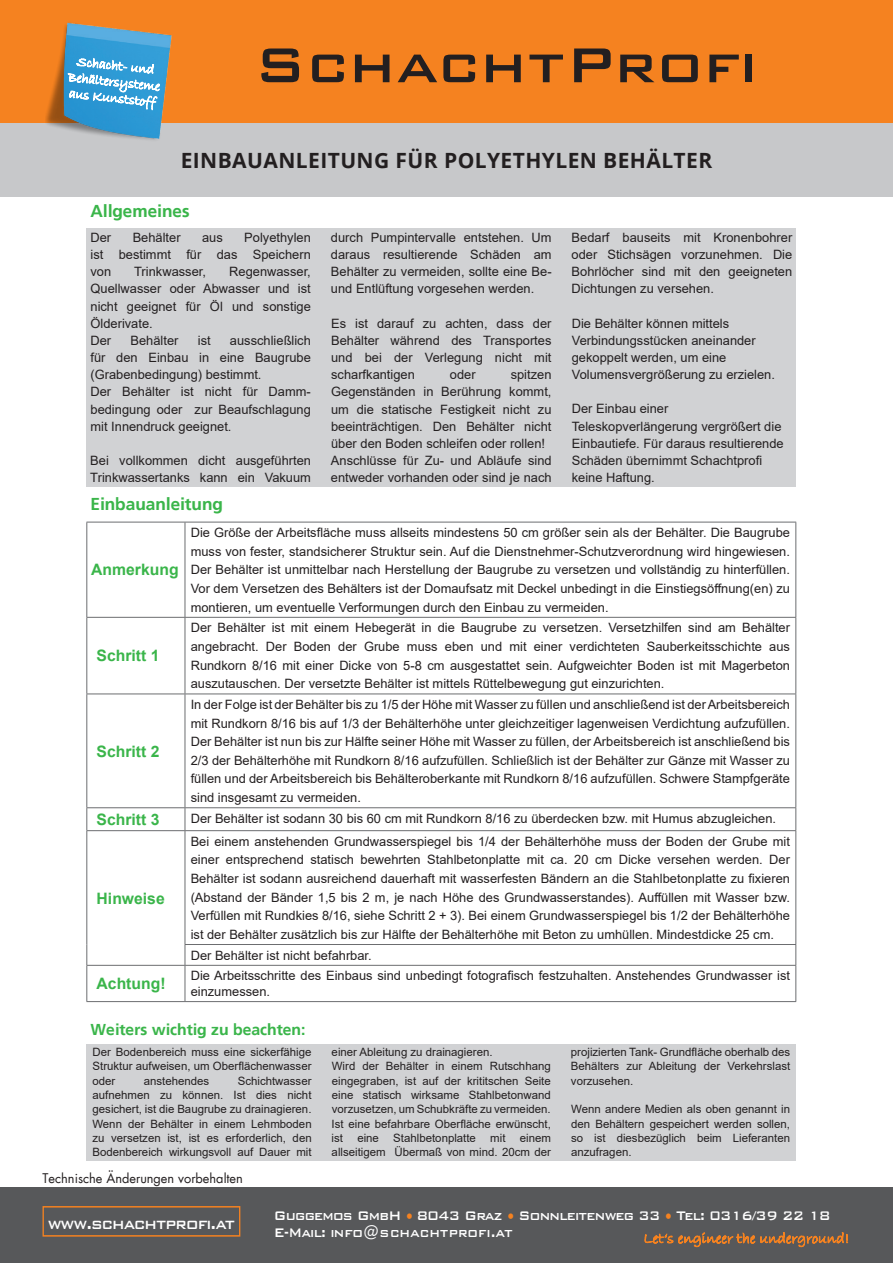
<style>
.page{position:relative;width:893px;height:1263px;background:#fff}
.page>*{position:absolute;margin:0;border:0;box-sizing:border-box;transform-origin:0 0}
.t1{font:500 65.4px "Bank Gothic BT";color:#231f20}
.t2{font:700 21px "Open Sans";letter-spacing:.02em;color:#231f20}
.t3{font:500 19.5px "Bank Gothic BT";letter-spacing:-.05em;color:#fff;scale:.89 1}
.t4{font:700 17.1px "Frutiger Linotype";color:#3ab54a}
.t5{font:500 16.65px/16.6px "Bank Gothic BT";letter-spacing:-.05em;color:#fff;scale:.89 1}
.t6{font:700 15.75px "Arial";color:#3ab54a}
.t7{font:700 15.75px "Frutiger Linotype";color:#3ab54a}
.t8{font:12.9px/17.1px "Arial";color:#231f20;text-align:justify}
.t9{font:12.75px "Futura";color:#231f20}
.t10{font:11.4px/14.2px "Arial";color:#231f20;text-align:justify}
.s1{font-family:"Arial";font-weight:900;color:#f58220}
</style>
<div class="page">
<div style="left:0;top:122px;width:893px;height:75px;background:#c7c8ca"></div>
<div style="left:0;top:1188px;width:893px;height:75px;background:#57585a"></div>
<div style="left:42px;top:1206px;width:198px;height:30px;border:1px solid #f58220"></div>
<svg style="left:644px;top:1232px;width:204px;height:16px"></svg>
<div style="left:0;top:0;width:893px;height:122px;background:#f58220"></div>
<img style="left:46px;top:22px;width:133px;height:118px">
<svg style="left:68px;top:57px;width:92px;height:53px;background:#60b1de"></svg>
<div style="left:86px;top:1044px;width:710px;height:116px;background:#d1d2d4"></div>
<div style="left:86px;top:228px;width:710px;height:259px;background:#d1d2d4"></div>
<hr style="left:86px;top:522px;width:99px;height:1px;background:#6c6d70">
<hr style="left:86px;top:522px;width:1px;height:95px;background:#6c6d70">
<hr style="left:185px;top:522px;width:611px;height:1px;background:#6c6d70">
<hr style="left:185px;top:522px;width:1px;height:95px;background:#6c6d70">
<hr style="left:795px;top:522px;width:1px;height:95px;background:#6c6d70">
<hr style="left:86px;top:617px;width:99px;height:1px;background:#6c6d70">
<hr style="left:86px;top:618px;width:1px;height:76px;background:#6c6d70">
<hr style="left:185px;top:617px;width:611px;height:1px;background:#6c6d70">
<hr style="left:185px;top:618px;width:1px;height:76px;background:#6c6d70">
<hr style="left:795px;top:618px;width:1px;height:76px;background:#6c6d70">
<hr style="left:86px;top:694px;width:99px;height:1px;background:#6c6d70">
<hr style="left:86px;top:694px;width:1px;height:113px;background:#6c6d70">
<hr style="left:185px;top:694px;width:611px;height:1px;background:#6c6d70">
<hr style="left:185px;top:694px;width:1px;height:113px;background:#6c6d70">
<hr style="left:795px;top:694px;width:1px;height:113px;background:#6c6d70">
<hr style="left:86px;top:807px;width:99px;height:1px;background:#6c6d70">
<svg style="left:86px;top:808px;width:1px;height:22px"></svg>
<hr style="left:185px;top:807px;width:611px;height:1px;background:#6c6d70">
<svg style="left:185px;top:808px;width:1px;height:22px"></svg>
<svg style="left:795px;top:808px;width:1px;height:22px"></svg>
<hr style="left:86px;top:830px;width:99px;height:1px;background:#6c6d70">
<hr style="left:86px;top:831px;width:1px;height:113px;background:#6c6d70">
<hr style="left:185px;top:830px;width:611px;height:1px;background:#6c6d70">
<hr style="left:185px;top:831px;width:1px;height:113px;background:#6c6d70">
<hr style="left:795px;top:831px;width:1px;height:113px;background:#6c6d70">
<svg style="left:86px;top:944px;width:1px;height:21px"></svg>
<hr style="left:185px;top:944px;width:611px;height:1px;background:#6c6d70">
<svg style="left:185px;top:945px;width:1px;height:20px"></svg>
<svg style="left:795px;top:945px;width:1px;height:20px"></svg>
<hr style="left:86px;top:965px;width:99px;height:1px;background:#6c6d70">
<hr style="left:86px;top:966px;width:1px;height:35px;background:#6c6d70">
<hr style="left:185px;top:965px;width:611px;height:1px;background:#6c6d70">
<hr style="left:185px;top:966px;width:1px;height:35px;background:#6c6d70">
<hr style="left:795px;top:966px;width:1px;height:35px;background:#6c6d70">
<hr style="left:86px;top:1001px;width:99px;height:1px;background:#6c6d70">
<hr style="left:185px;top:1001px;width:611px;height:1px;background:#6c6d70">
<h1 class="t1" style="left:254px;top:29px;width:506px">SchachtProfi</h1>
<h2 class="t2" style="left:181px;top:145px;width:533px">EINBAUANLEITUNG FÜR POLYETHYLEN BEHÄLTER</h2>
<h3 class="t4" style="left:91px;top:201px;width:101px">Allgemeines</h3>
<p class="t8" style="left:91px;top:229px;width:22px">Der</p>
<p class="t8" style="left:133px;top:229px;width:49px">Behälter</p>
<p class="t8" style="left:202px;top:229px;width:22px">aus</p>
<p class="t8" style="left:91px;top:229px;width:222px;text-indent:154px">Polyethylen ist bestimmt für das Speichern von</p>
<p class="t8" style="left:91px;top:263px;width:222px;text-align:left;text-indent:139px">Regenwasser,<br>Quellwasser oder Abwasser und ist nicht geeignet für Öl und sonstige<br>Ölderivate.<br>Der</p>
<p class="t8" style="left:134px;top:263px;width:73px">Trinkwasser,</p>
<p class="t8" style="left:91px;top:332px;width:222px;text-align:left;text-indent:139px">ausschließlich für den Einbau in eine Baugrube (Grabenbedingung) bestimmt.<br>Der Behälter ist nicht für Damm&shy;bedingung oder zur Beaufschlagung mit Innendruck geeignet.</p>
<p class="t8" style="left:90px;top:452px;width:222px">Bei vollkommen dicht ausgeführten<br>Trinkwassertanks kann ein Vakuum</p>
<p class="t8" style="left:131px;top:332px;width:49px">Behälter</p>
<p class="t8" style="left:198px;top:332px;width:14px">ist</p>
<h3 class="t4" style="left:91px;top:493px;width:134px">Einbauanleitung</h3>
<p class="t8" style="left:331px;top:229px;width:222px">durch Pumpintervalle entstehen. Um daraus resultierende Schäden am Behälter zu vermeiden, sollte eine Be&shy;und Entlüftung vorgesehen werden.</p>
<p class="t8" style="left:331px;top:314px;width:222px">Es ist darauf zu achten, dass der Behälter während des Transportes und bei der Verlegung nicht mit scharfkantigen</p>
<p class="t8" style="left:331px;top:366px;width:222px;text-align:left;text-indent:180px">spitzen<br>Gegenständen in Berührung kommt, um die statische Festigkeit nicht zu beeinträchtigen. Den Behälter nicht über den Boden schleifen oder rollen!<br>Anschlüsse für Zu- und Abläufe sind entweder vorhanden oder sind je nach</p>
<p class="t8" style="left:450px;top:366px;width:27px">oder</p>
<p class="t8" style="left:572px;top:229px;width:222px">Bedarf bauseits mit Kronenbohrer oder Stichsägen vorzunehmen. Die Bohrlöcher sind mit den geeigneten Dichtungen zu versehen.</p>
<p class="t8" style="left:572px;top:314px;width:205px;text-align:left">Die Behälter können mittels<br>Verbindungsstücken aneinander gekoppelt werden, um eine<br>Volumensvergrößerung zu erzielen.</p>
<p class="t8" style="left:572px;top:400px;width:213px;text-align:left">Der Einbau einer<br>Teleskopverlängerung vergrößert die<br>Einbautiefe. Für daraus resultierende<br>Schäden übernimmt Schachtprofi keine Haftung.</p>
<p class="t6" style="left:91px;top:559px;width:89px">Anmerkung</p>
<p class="t6" style="left:97px;top:645px;width:64px">Schritt 1</p>
<p class="t6" style="left:97px;top:740px;width:64px">Schritt 2</p>
<p class="t8" style="left:191px;top:523px;width:601px;line-height:18.6px">Die Größe der Arbeitsfläche muss allseits mindestens 50 cm größer sein als der Behälter. Die Baugrube muss von fester, standsicherer Struktur sein. Auf die Dienstnehmer-Schutzverordnung wird hingewiesen.<br>Der Behälter ist unmittelbar nach Herstellung der Baugrube zu versetzen und vollständig zu hinterfüllen.<br>Vor dem Versetzen des Behälters ist der Domaufsatz mit Deckel unbedingt in die Einstiegsöffnung(en) zu montieren, um eventuelle Verformungen durch den Einbau zu vermeiden.</p>
<p class="t8" style="left:191px;top:618px;width:601px;line-height:18.6px">Der Behälter ist mit einem Hebegerät in die Baugrube zu versetzen. Versetzhilfen sind am Behälter angebracht. Der Boden der Grube muss eben und mit einer verdichteten Sauberkeitsschichte aus Rundkorn 8/16 mit einer Dicke von 5-8 cm ausgestattet sein. Aufgweichter Boden ist mit Magerbeton auszutauschen. Der versetzte Behälter ist mittels Rüttelbewegung gut einzurichten.</p>
<p class="t8" style="left:191px;top:695px;width:601px;line-height:18.6px">In der Folge ist der Behälter bis zu 1/5 der Höhe mit Wasser zu füllen und anschließend ist der Arbeitsbereich mit Rundkorn 8/16 bis auf 1/3 der Behälterhöhe unter gleichzeitiger lagenweisen Verdichtung aufzufüllen.<br>Der Behälter ist nun bis zur Hälfte seiner Höhe mit Wasser zu füllen, der Arbeitsbereich ist anschließend bis 2/3 der Behälterhöhe mit Rundkorn 8/16 aufzufüllen. Schließlich ist der Behälter zur Gänze mit Wasser zu füllen und der Arbeitsbereich bis Behälteroberkante mit Rundkorn 8/16 aufzufüllen. Schwere Stampfgeräte sind insgesamt zu vermeiden.</p>
<p class="t6" style="left:97px;top:808px;width:64px">Schritt 3</p>
<p class="t8" style="left:191px;top:810px;width:587px">Der Behälter ist sodann 30 bis 60 cm mit Rundkorn 8/16 zu überdecken bzw. mit Humus abzugleichen.</p>
<p class="t6" style="left:97px;top:887px;width:70px">Hinweise</p>
<p class="t8" style="left:191px;top:832px;width:601px;line-height:18.6px">Bei einem anstehenden Grundwasserspiegel bis 1/4 der Behälterhöhe muss der Boden der Grube mit einer entsprechend statisch bewehrten Stahlbetonplatte mit ca. 20 cm Dicke versehen werden. Der Behälter ist sodann ausreichend dauerhaft mit wasserfesten Bändern an die Stahlbetonplatte zu fixieren (Abstand der Bänder 1,5 bis 2 m, je nach Höhe des Grundwasserstandes). Auffüllen mit Wasser bzw.<br>Verfüllen mit Rundkies 8/16, siehe Schritt 2 + 3). Bei einem Grundwasserspiegel bis 1/2 der Behälterhöhe ist der Behälter zusätzlich bis zur Hälfte der Behälterhöhe mit Beton zu umhüllen. Mindestdicke 25 cm.</p>
<p class="t8" style="left:191px;top:946px;width:183px">Der Behälter ist nicht befahrbar.</p>
<p class="t6" style="left:97px;top:972px;width:71px">Achtung!</p>
<p class="t8" style="left:191px;top:968px;width:601px;line-height:15.5px">Die Arbeitsschritte des Einbaus sind unbedingt fotografisch festzuhalten. Anstehendes Grundwasser ist einzumessen.</p>
<p class="t7" style="left:91px;top:1020px;width:217px">Weiters wichtig zu beachten:</p>
<p class="t10" style="left:93px;top:1045px;width:220px">Der Bodenbereich muss eine sickerfähige Struktur aufweisen, um Oberflächenwasser oder</p>
<p class="t10" style="left:92px;top:1073px;width:221px;text-indent:145px">Schichtwasser aufnehmen zu können. Ist dies nicht gesichert, ist die Baugrube zu drainagieren.<br>Wenn der Behälter in einem Lehmboden zu versetzen ist, ist es erforderlich, den Bodenbereich wirkungsvoll auf Dauer mit</p>
<p class="t10" style="left:144px;top:1073px;width:67px">anstehendes</p>
<p class="t9" style="left:43px;top:1169px;width:202px">Technische Änderungen vorbehalten</p>
<p class="t10" style="left:332px;top:1045px;width:221px;text-align:left">einer Ableitung zu drainagieren.<br>Wird der Behälter in einem Rutschhang eingegraben, ist auf der krititschen Seite eine statisch wirksame Stahlbetonwand vorzusetzen, um Schubkräfte zu vermeiden.<br>Ist eine befahrbare Oberfläche erwünscht, ist eine Stahlbetonplatte mit einem allseitigem Übermaß von mind. 20cm der</p>
<p class="t10" style="left:571px;top:1045px;width:221px">projizierten Tank- Grundfläche oberhalb des Behälters zur Ableitung der Verkehrslast vorzusehen.</p>
<p class="t10" style="left:571px;top:1102px;width:220px">Wenn andere Medien als oben genannt in den Behältern gespeichert werden sollen, so ist diesbezüglich beim Lieferanten anzufragen.</p>
<h3 class="t3" style="left:48px;top:1213px;width:212px">www.schachtprofi.at</h3>
<p class="t5" style="left:274px;top:1207px;width:627px">Guggemos GmbH <span class="s1">•</span> 8043 Graz <span class="s1">•</span> Sonnleitenweg 33 <span class="s1">•</span> Tel: 0316/39 22 18<br>E-Mail: info@schachtprofi.at</p>
</div>
